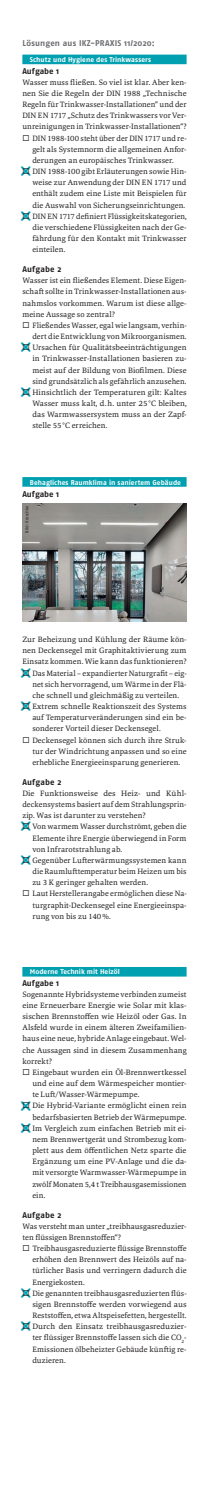
<style>
.page{position:relative;width:209px;height:1489px;background:#fff}
.page>*{position:absolute;margin:0;border:0;box-sizing:border-box;transform-origin:0 0}
.t1{font:700 8.31px "Fago OT";letter-spacing:.01em;color:#231f20}
.t2{font:700 8.31px "Fago OT";letter-spacing:.025em;color:#6c6d70}
.t3{font:8.05px/11.2px "Marbach";letter-spacing:.01em;color:#231f20;text-align:justify}
.t4{font:700 7px "Fago OT";letter-spacing:.005em;color:#fff}
.t5{font:4.38px "Fago OT";letter-spacing:-.005em;color:#231f20}
</style>
<div class="page">
<div style="left:22px;top:55px;width:164px;height:9px;background:#00a0b0"></div>
<div style="left:22px;top:477px;width:164px;height:9px;background:#00a0b0"></div>
<img style="left:22px;top:503px;width:164px;height:118px">
<div style="left:22px;top:966px;width:164px;height:10px;background:#00a0b0"></div>
<p class="t2" style="left:22px;top:38px;width:133px">Lösungen aus IKZ-PRAXIS 11/2020:</p>
<p class="t4" style="left:30px;top:55px;width:122px">Schutz und Hygiene des Trinkwassers</p>
<p class="t1" style="left:22px;top:66px;width:38px">Aufgabe 1</p>
<p class="t3" style="left:22px;top:76px;width:165px">Wasser muss fließen. So viel ist klar. Aber ken&shy;nen Sie die Regeln der DIN 1988 „Technische Regeln für Trinkwasser-Installationen“ und der DIN EN 1717 „Schutz des Trinkwassers vor Ver&shy;unreinigungen in Trinkwasser-Installationen“?</p>
<p class="t3" style="left:32px;top:132px;width:155px;text-indent:-10px">◻ DIN 1988-100 steht über der DIN 1717 und re&shy;gelt als Systemnorm die allgemeinen Anfor&shy;derungen an europäisches Trinkwasser.</p>
<p class="t3" style="left:32px;top:166px;width:155px;text-indent:-10px">◻ DIN 1988-100 gibt Erläuterungen sowie Hin&shy;weise zur Anwendung der DIN EN 1717 und enthält zudem eine Liste mit Beispielen für die Auswahl von Sicherungseinrichtungen.</p>
<p class="t3" style="left:32px;top:210px;width:155px;text-indent:-10px">◻ DIN EN 1717 definiert Flüssigkeitskategorien, die verschiedene Flüssigkeiten nach der Ge&shy;fährdung für den Kontakt mit Trinkwasser einteilen.</p>
<p class="t1" style="left:22px;top:264px;width:41px">Aufgabe 2</p>
<p class="t3" style="left:22px;top:275px;width:165px">Wasser ist ein fließendes Element. Diese Eigen&shy;schaft sollte in Trinkwasser-Installationen aus&shy;nahmslos vorkommen. Warum ist diese allge&shy;meine Aussage so zentral?</p>
<p class="t3" style="left:22px;top:319px;width:165px;text-align:right">◻ Fließendes Wasser, egal wie langsam, verhin&shy;dert die Entwicklung von Mikroorganismen.</p>
<p class="t3" style="left:32px;top:342px;width:155px;text-indent:-10px">◻ Ursachen für Qualitätsbeeinträchtigungen in Trinkwasser-Installationen basieren zu&shy;meist auf der Bildung von Biofilmen. Diese sind grundsätzlich als gefährlich anzusehen.</p>
<p class="t3" style="left:32px;top:386px;width:155px;text-indent:-10px">◻ Hinsichtlich der Temperaturen gilt: Kaltes Wasser muss kalt, d.h. unter 25°C bleiben, das Warmwassersystem muss an der Zapf&shy;stelle 55°C erreichen.</p>
<p class="t4" style="left:30px;top:478px;width:152px">Behagliches Raumklima in saniertem Gebäude</p>
<p class="t1" style="left:22px;top:489px;width:38px">Aufgabe 1</p>
<p class="t5" style="left:24px;top:533px;width:29px;rotate:-90deg">Bild: Kroschke</p>
<p class="t3" style="left:22px;top:633px;width:165px">Zur Beheizung und Kühlung der Räume kön&shy;nen Deckensegel mit Graphitaktivierung zum Einsatz kommen. Wie kann das funktionieren?</p>
<p class="t3" style="left:32px;top:667px;width:155px;text-indent:-10px">◻ Das Material – expandierter Naturgrafit – eig&shy;net sich hervorragend, um Wärme in der Flä&shy;che schnell und gleichmäßig zu verteilen.</p>
<p class="t3" style="left:32px;top:700px;width:155px;text-indent:-10px">◻ Extrem schnelle Reaktionszeit des Systems auf Temperaturveränderungen sind ein be&shy;sonderer Vorteil dieser Deckensegel.</p>
<p class="t3" style="left:32px;top:734px;width:155px;text-indent:-10px">◻ Deckensegel können sich durch ihre Struk&shy;tur der Windrichtung anpassen und so eine erhebliche Energieeinsparung generieren.</p>
<p class="t1" style="left:22px;top:776px;width:41px">Aufgabe 2</p>
<p class="t3" style="left:22px;top:787px;width:165px">Die Funktionsweise des Heiz- und Kühl&shy;deckensystems basiert auf dem Strahlungsprin&shy;zip. Was ist darunter zu verstehen?</p>
<p class="t3" style="left:32px;top:821px;width:155px;text-indent:-10px">◻ Von warmem Wasser durchströmt, geben die Elemente ihre Energie überwiegend in Form von Infrarotstrahlung ab.</p>
<p class="t3" style="left:32px;top:854px;width:155px;text-indent:-10px">◻ Gegenüber Lufterwärmungssystemen kann die Raumlufttemperatur beim Heizen um bis zu 3 K geringer gehalten werden.</p>
<p class="t3" style="left:32px;top:888px;width:155px;text-indent:-10px">◻ Laut Herstellerangabe ermöglichen diese Na&shy;turgraphit-Deckensegel eine Energieeinspa&shy;rung von bis zu 140%.</p>
<p class="t4" style="left:30px;top:967px;width:91px">Moderne Technik mit Heizöl</p>
<p class="t1" style="left:22px;top:977px;width:38px">Aufgabe 1</p>
<p class="t3" style="left:22px;top:988px;width:165px">Sogenannte Hybridsysteme verbinden zumeist eine Erneuerbare Energie wie Solar mit klas&shy;sischen Brennstoffen wie Heizöl oder Gas. In Alsfeld wurde in einem älteren Zweifamilien&shy;haus eine neue, hybride Anlage eingebaut. Wel&shy;che Aussagen sind in diesem Zusammenhang korrekt?</p>
<p class="t3" style="left:32px;top:1066px;width:155px;text-indent:-10px">◻ Eingebaut wurden ein Öl-Brennwertkessel und eine auf dem Wärmespeicher montier&shy;te Luft/Wasser-Wärmepumpe.</p>
<p class="t3" style="left:22px;top:1099px;width:165px;text-align:right">◻ Die Hybrid-Variante ermöglicht einen rein bedarfsbasierten Betrieb der Wärmepumpe.</p>
<p class="t3" style="left:32px;top:1122px;width:155px;text-indent:-10px">◻ Im Vergleich zum einfachen Betrieb mit ei&shy;nem Brennwertgerät und Strombezug kom&shy;plett aus dem öffentlichen Netz sparte die Ergänzung um eine PV-Anlage und die da&shy;mit versorgte Warmwasser-Wärmepumpe in zwölf Monaten 5,4 t Treibhausgasemissionen ein.</p>
<p class="t1" style="left:22px;top:1209px;width:41px">Aufgabe 2</p>
<p class="t3" style="left:22px;top:1220px;width:165px">Was versteht man unter „treibhausgasreduzier&shy;ten flüssigen Brennstoffen“?</p>
<p class="t3" style="left:32px;top:1242px;width:155px;text-indent:-10px">◻ Treibhausgasreduzierte flüssige Brennstoffe erhöhen den Brennwert des Heizöls auf na&shy;türlicher Basis und verringern dadurch die Energiekosten.</p>
<p class="t3" style="left:32px;top:1287px;width:155px;text-indent:-10px">◻ Die genannten treibhausgasreduzierten flüs&shy;sigen Brennstoffe werden vorwiegend aus Reststoffen, etwa Altspeisefetten, hergestellt.</p>
<p class="t3" style="left:32px;top:1320px;width:155px;text-indent:-10px">◻ Durch den Einsatz treibhausgasreduzier&shy;ter flüssiger Brennstoffe lassen sich die CO<sub>2</sub>- Emissionen ölbeheizter Gebäude künftig re&shy;duzieren.</p>
</div>
